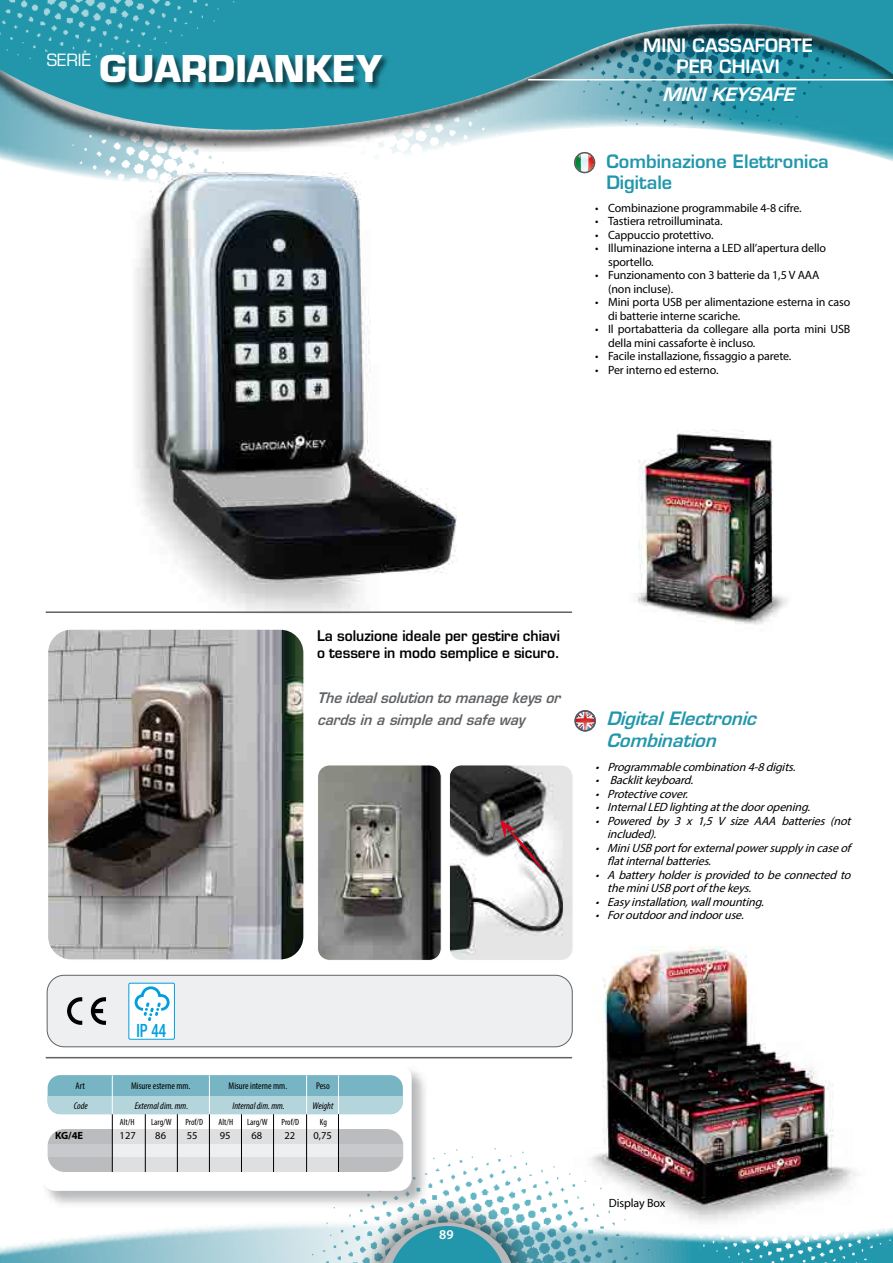
<style>
.page{position:relative;width:893px;height:1263px;background:#fff}
.page>*{position:absolute;margin:0;border:0;box-sizing:border-box;transform-origin:0 0}
.t1{font:700 36px "Eurostile LT Std";color:#fff}
.t2{font:500 condensed 18.3px "Helvetica Neue LT Std";color:#009ee0;scale:.85 1}
.t3{font:600 18px/21.6px "Eurostile LT Std";color:#2297ac}
.t4{font:italic 600 18px/21.6px "Eurostile LT Std";color:#2297ac}
.t5{font:600 18px/21.6px "Eurostile LT Std";color:#fff;text-align:center}
.t6{font:italic 600 18px "Eurostile LT Std";color:#fff}
.t7{font:16.5px "Eurostile LT Std";color:#fff}
.t8{font:600 14.25px/17.1px "Eurostile LT Std";color:#000;scale:.96 1}
.t9{font:italic 600 14.25px/22.5px "Eurostile LT Std";color:#5f6265;scale:.96 1}
.t10{font:600 13.5px "Myriad Pro";color:#fff}
.t11{font:12px/13.5px "Myriad Pro";letter-spacing:-.01em;color:#000}
.t12{font:italic 12px/13.5px "Myriad Pro";color:#000}
.t13{font:10.5px "Myriad Pro";color:#000}
.t14{font:700 10.5px "Myriad Pro";color:#000}
.t15{font:italic condensed 9.75px "Myriad Pro";color:#000}
.t16{font:condensed 9.75px "Myriad Pro";color:#000}
.t17{font:condensed 9px "Myriad Pro";letter-spacing:-.005em;color:#000}
</style>
<div class="page">
<svg style="left:0;top:1228px;width:204px;height:35px"></svg>
<img style="left:204px;top:1148px;width:372px;height:115px">
<img style="left:576px;top:1227px;width:317px;height:36px">
<div style="left:353px;top:1195px;width:189px;height:68px;background:#000;opacity:.65"></div>
<svg style="left:380px;top:1222px;width:134px;height:41px;background:#569fad"></svg>
<img style="left:0;top:153px;width:596px;height:25px">
<svg style="left:0;top:144px;width:893px;height:9px"></svg>
<svg style="left:0;top:0;width:893px;height:144px;background:#4b9dad"></svg>
<img style="left:0;top:0;width:362px;height:81px">
<hr style="left:528px;top:79px;width:365px;height:2px;background:#fff">
<img style="left:92px;top:162px;width:408px;height:449px">
<img style="left:638px;top:429px;width:150px;height:196px">
<img style="left:555px;top:946px;width:311px;height:283px">
<hr style="left:46px;top:611px;width:526px;height:2px;background:#5f6265">
<img style="left:49px;top:630px;width:254px;height:329px">
<div style="left:47px;top:628px;width:258px;height:333px;border:1px solid #fff;border-radius:24px"></div>
<svg style="left:575px;top:153px;width:20px;height:20px"></svg>
<div style="left:574px;top:152px;width:21px;height:21px;border:2px solid #58585a;border-radius:50%"></div>
<svg style="left:576px;top:713px;width:19px;height:18px"></svg>
<div style="left:574px;top:710px;width:22px;height:21px;border:2px solid #58585a;border-radius:50%"></div>
<div style="left:100px;top:54px;width:291px;height:36px;background:#000;opacity:.55"></div>
<hr style="left:46px;top:1057px;width:526px;height:1px;background:#5f6265">
<div style="left:47px;top:975px;width:525px;height:72px;background:#eeeff0;border-radius:17px"></div>
<div style="left:47px;top:975px;width:526px;height:72px;border:1px solid #5f6265;border-radius:17px"></div>
<svg style="left:67px;top:997px;width:15px;height:28px"></svg>
<svg style="left:91px;top:997px;width:15px;height:28px"></svg>
<img style="left:319px;top:767px;width:121px;height:192px">
<div style="left:317px;top:765px;width:125px;height:196px;border:1px solid #fff;border-radius:12px"></div>
<img style="left:451px;top:767px;width:122px;height:193px">
<div style="left:449px;top:765px;width:124px;height:196px;border:1px solid #fff;border-radius:12px"></div>
<svg style="left:500px;top:820px;width:46px;height:54px"></svg>
<div style="left:42px;top:1065px;width:387px;height:143px;background:#5f6265;opacity:.45"></div>
<div style="left:43px;top:1065px;width:369px;height:126px;background:#fff;border-radius:13px"></div>
<div style="left:48px;top:1143px;width:356px;height:14px;background:#eeeff0"></div>
<hr style="left:48px;top:1172px;width:356px;height:1px;background:#eeeff0">
<div style="left:48px;top:1129px;width:356px;height:14px;background:#dedfe0"></div>
<div style="left:48px;top:1157px;width:356px;height:15px;background:#dedfe0"></div>
<svg style="left:48px;top:1129px;width:64px;height:43px;background:#c0c2c4"></svg>
<svg style="left:339px;top:1129px;width:64px;height:43px;background:#c0c2c5"></svg>
<hr style="left:209px;top:1111px;width:1px;height:61px;background:#000">
<hr style="left:306px;top:1111px;width:1px;height:61px;background:#000">
<hr style="left:112px;top:1111px;width:1px;height:61px;background:#000">
<hr style="left:145px;top:1111px;width:1px;height:61px;background:#000">
<hr style="left:241px;top:1111px;width:1px;height:61px;background:#000">
<hr style="left:177px;top:1111px;width:1px;height:61px;background:#000">
<hr style="left:273px;top:1111px;width:1px;height:61px;background:#000">
<div style="left:48px;top:1075px;width:355px;height:39px;background:#78b5c4;border-radius:13px"></div>
<div style="left:48px;top:1096px;width:355px;height:18px;background:#b5d5dd"></div>
<hr style="left:338px;top:1111px;width:1px;height:61px;background:#000">
<hr style="left:209px;top:1075px;width:1px;height:39px;background:#fff">
<hr style="left:306px;top:1075px;width:1px;height:39px;background:#fff">
<hr style="left:338px;top:1075px;width:1px;height:39px;background:#fff">
<hr style="left:112px;top:1075px;width:1px;height:39px;background:#fff">
<div style="left:129px;top:983px;width:45px;height:56px;background:#fff"></div>
<div style="left:129px;top:983px;width:46px;height:56px;border:1px solid #009ee0"></div>
<svg style="left:135px;top:986px;width:35px;height:35px"></svg>
<h3 class="t7" style="left:47px;top:50px;width:46px">SERIE</h3>
<h1 class="t1" style="left:99px;top:46px;width:284px">GUARDIANKEY</h1>
<h3 class="t5" style="left:643px;top:34px;width:171px">MINI CASSAFORTE<br>PER CHIAVI</h3>
<h3 class="t6" style="left:662px;top:83px;width:139px">MINIKEYSAFE</h3>
<h3 class="t3" style="left:606px;top:150px;width:224px">Combinazione Elettronica<br>Digitale</h3>
<p class="t11" style="left:595px;top:201px;width:208px">• Combinazione programmabile 4-8 cifre.</p>
<p class="t11" style="left:595px;top:214px;width:129px">• Tastiera retroilluminata.</p>
<p class="t11" style="left:595px;top:228px;width:120px">• Cappuccio protettivo.</p>
<p class="t11" style="left:608px;top:241px;width:220px;text-indent:-13px">• Illuminazione interna a LED all’apertura dello sportello.</p>
<p class="t11" style="left:608px;top:268px;width:213px;text-indent:-13px">• Funzionamento con 3 batterie da 1,5 V AAA (non incluse).</p>
<p class="t11" style="left:608px;top:295px;width:244px;text-indent:-13px">• Mini porta USB per alimentazione esterna in caso di batterie interne scariche.</p>
<p class="t11" style="left:608px;top:322px;width:244px;text-indent:-13px">• Il portabatteria da collegare alla porta mini USB della mini cassaforte è incluso.</p>
<p class="t11" style="left:595px;top:349px;width:198px">• Facile installazione, fissaggio a parete.</p>
<p class="t11" style="left:595px;top:363px;width:125px">• Per interno ed esterno.</p>
<p class="t8" style="left:317px;top:627px;width:254px">La soluzione ideale per gestire chiavi o tessere in modo semplice e sicuro.</p>
<p class="t9" style="left:317px;top:686px;width:259px">Theidealsolutiontomanagekeysor cardsinasimpleandsafeway</p>
<h3 class="t4" style="left:606px;top:708px;width:157px">DigitalElectronic<br>Combination</h3>
<p class="t12" style="left:595px;top:760px;width:205px">• Programmablecombination4-8digits.</p>
<p class="t12" style="left:595px;top:773px;width:103px">• Backlitkeyboard.</p>
<p class="t12" style="left:595px;top:787px;width:98px">• Protectivecover.</p>
<p class="t12" style="left:595px;top:800px;width:220px">• InternalLED lightingatthedooropening.</p>
<p class="t12" style="left:607px;top:814px;width:248px;text-indent:-12px">• Powered by 3 x 1,5 V size AAA batteries (not included).</p>
<p class="t12" style="left:607px;top:841px;width:248px;text-indent:-12px">• MiniUSBportforexternalpowersupplyincaseof flatinternalbatteries.</p>
<p class="t12" style="left:607px;top:868px;width:248px;text-indent:-12px">• Abatteryholderisprovidedtobeconnectedto theminiUSBportofthekeys.</p>
<p class="t12" style="left:595px;top:895px;width:174px">• Easyinstallation,wallmounting.</p>
<p class="t12" style="left:595px;top:908px;width:154px">• Foroutdoorandindooruse.</p>
<h2 class="t2" style="left:137px;top:1019px;width:37px">IP 44</h2>
<p class="t16" style="left:75px;top:1080px;width:11px">Art</p>
<p class="t16" style="left:131px;top:1080px;width:61px">Misure esterne mm.</p>
<p class="t16" style="left:228px;top:1080px;width:60px">Misure interne mm.</p>
<p class="t16" style="left:316px;top:1079px;width:15px">Peso</p>
<p class="t15" style="left:74px;top:1100px;width:15px">Code</p>
<p class="t15" style="left:135px;top:1100px;width:55px">External dim. mm.</p>
<p class="t15" style="left:232px;top:1100px;width:54px">Internal dim. mm.</p>
<p class="t15" style="left:312px;top:1100px;width:22px">Weight</p>
<p class="t17" style="left:120px;top:1116px;width:16px">Alt/H</p>
<p class="t17" style="left:151px;top:1116px;width:22px">Larg/W</p>
<p class="t17" style="left:185px;top:1116px;width:19px">Prof/D</p>
<p class="t17" style="left:219px;top:1116px;width:16px">Alt/H</p>
<p class="t17" style="left:247px;top:1116px;width:22px">Larg/W</p>
<p class="t17" style="left:282px;top:1116px;width:19px">Prof/D</p>
<p class="t17" style="left:320px;top:1116px;width:9px">Kg</p>
<p class="t14" style="left:55px;top:1129px;width:30px">KG/4E</p>
<p class="t13" style="left:120px;top:1129px;width:18px">127</p>
<p class="t13" style="left:155px;top:1129px;width:12px">86</p>
<p class="t13" style="left:187px;top:1129px;width:12px">55</p>
<p class="t13" style="left:220px;top:1129px;width:12px">95</p>
<p class="t13" style="left:251px;top:1129px;width:12px">68</p>
<p class="t13" style="left:284px;top:1129px;width:12px">22</p>
<p class="t13" style="left:314px;top:1129px;width:20px">0,75</p>
<p class="t10" style="left:439px;top:1226px;width:16px">89</p>
<p class="t11" style="left:609px;top:1196px;width:58px">Display Box</p>
</div>
